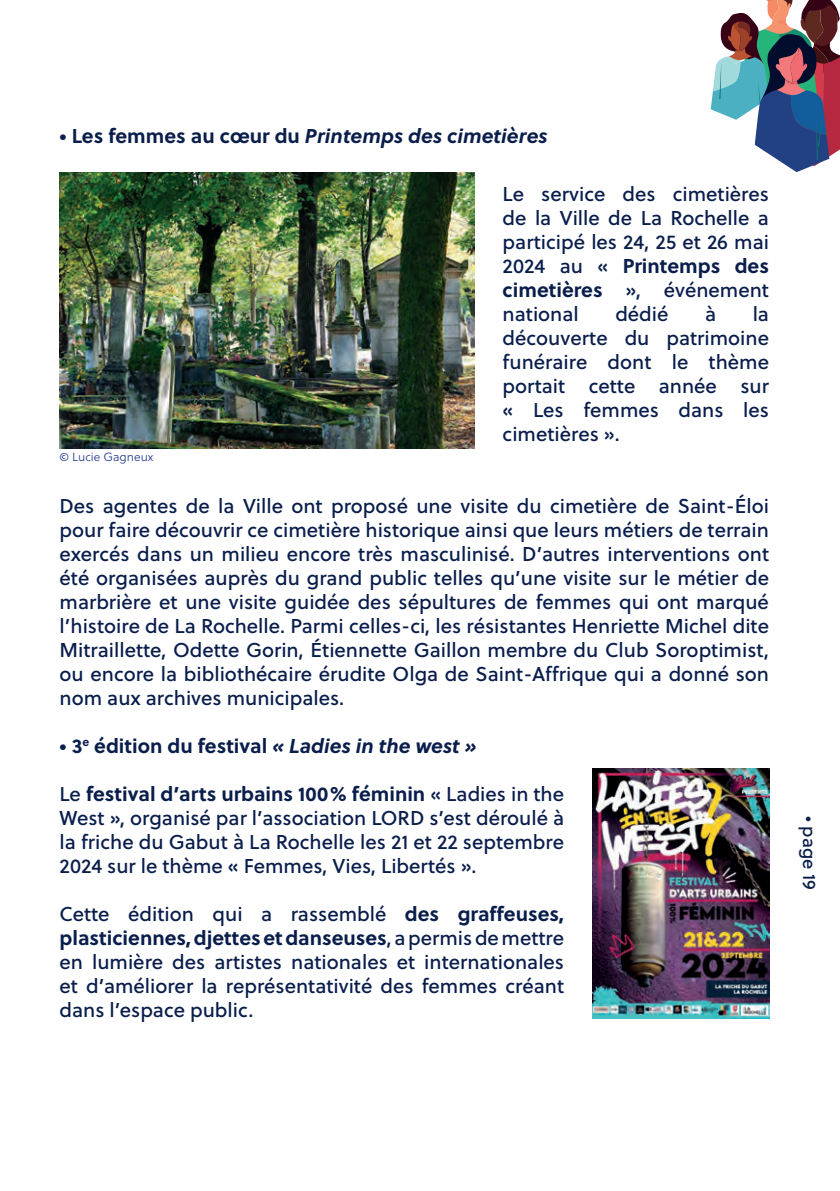
<style>
.page{position:relative;width:840px;height:1191px;background:#fff}
.page>*{position:absolute;margin:0;border:0;box-sizing:border-box;transform-origin:0 0}
.Style_de_paragraphe_1{font:20px/24px "Soleil Bk";color:#0a1e4c;text-align:justify}
.Style_de_paragraphe_1-2{font:italic 700 20px "Soleil";color:#0a1e4c}
.Style_de_paragraphe_1-3{font:700 20px "Soleil";color:#0a1e4c}
.t1{font:18px "Soleil Bk";color:#0a1e4c}
.t2{font:12px "Soleil Lt";color:#253f8e}
.s1{font-style:normal}
.s2{font-family:"Soleil";font-weight:700}
.s3{font-style:italic}
</style>
<div class="page">
<svg style="left:710px;top:0;width:129px;height:172px"></svg>
<img style="left:60px;top:172px;width:414px;height:276px">
<img style="left:592px;top:769px;width:176px;height:249px">
<p class="Style_de_paragraphe_1-2" style="left:60px;top:120px;width:489px"><span class="s1">• Les femmes au cœur du</span> Printemps des cimetières</p>
<p class="Style_de_paragraphe_1" style="left:502px;top:181px;width:268px">Le service des cimetières de la Ville de La Rochelle a participé les 24, 25 et 26 mai 2024 au « <span class="s2">Printemps des cimetières</span> », événement national</p>
<p class="Style_de_paragraphe_1" style="left:615px;top:301px;width:55px">dédié</p>
<p class="Style_de_paragraphe_1" style="left:704px;top:301px;width:13px">à</p>
<p class="Style_de_paragraphe_1" style="left:502px;top:301px;width:268px;text-indent:250px">la découverte du patrimoine funéraire dont le thème portait cette année sur « Les femmes dans les cimetières ».</p>
<p class="t2" style="left:60px;top:448px;width:95px">© Lucie Gagneux</p>
<p class="Style_de_paragraphe_1" style="left:60px;top:493px;width:710px">Des agentes de la Ville ont proposé une visite du cimetière de Saint-Éloi pour faire découvrir ce cimetière historique ainsi que leurs métiers de terrain exercés dans un milieu encore très masculinisé. D’autres interventions ont été organisées auprès du grand public telles qu’une visite sur le métier de marbrière et une visite guidée des sépultures de femmes qui ont marqué l’histoire de La Rochelle. Parmi celles-ci, les résistantes Henriette Michel dite Mitraillette, Odette Gorin, Étiennette Gaillon membre du Club Soroptimist, ou encore la bibliothécaire érudite Olga de Saint-Affrique qui a donné son nom aux archives municipales.</p>
<p class="Style_de_paragraphe_1-3" style="left:60px;top:730px;width:418px">• 3<sup>e</sup> édition du festival <span class="s3">« Ladies in the west »</span></p>
<p class="Style_de_paragraphe_1" style="left:60px;top:781px;width:506px">Le <span class="s2">festival d’arts urbains 100% féminin</span> « Ladies in the West », organisé par l’association LORD s’est déroulé à la friche du Gabut à La Rochelle les 21 et 22 septembre 2024 sur le thème « Femmes, Vies, Libertés ».</p>
<p class="Style_de_paragraphe_1" style="left:60px;top:901px;width:506px">Cette édition qui a rassemblé <span class="s2">des graffeuses, plasticiennes, djettes et danseuses</span>, a permis de mettre en lumière des artistes nationales et internationales et d’améliorer la représentativité des femmes créant dans l’espace public.</p>
<p class="t1" style="left:822px;top:816px;width:75px;rotate:90deg">• page 19</p>
</div>
